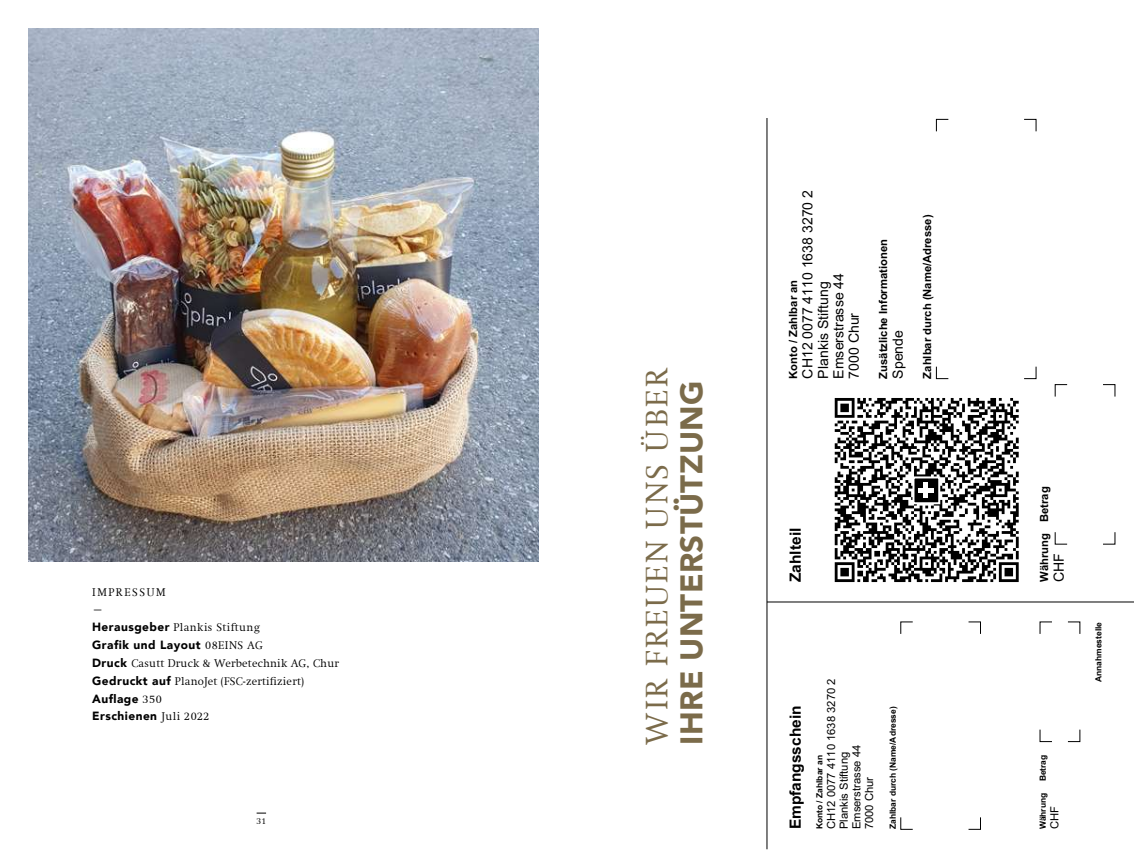
<style>
.page{position:relative;width:1134px;height:851px;background:#fff}
.page>*{position:absolute;margin:0;border:0;box-sizing:border-box;transform-origin:0 0}
.t1{font:900 31.25px "Avenir";letter-spacing:.01em;color:#7b6b4a}
.t2{font:300 31.25px "Swift Com";letter-spacing:.07em;color:#7b6b4a}
.t3{font:700 15.5px "Arial";color:#000}
.t4{font:14px/15.5px "Arial";color:#000}
.t5{font:900 11.88px/17.5px "Avenir";letter-spacing:.04em;color:#000}
.t6{font:700 11.25px "Arial";color:#000}
.t7{font:300 11.25px/18px "Swift Com";letter-spacing:.02em;color:#000}
.t8{font:11.25px/12.6px "Arial";color:#000}
.t9{font:300 11.25px/17.8px "Swift Com";letter-spacing:.04em;color:#000}
.t10{font:300 8.75px "Swift Com";color:#000}
.t11{font:700 8.38px "Arial";color:#000}
.s1{font-family:"Avenir";font-weight:900;font-size:11.88px}
.s2{font-family:"Swift Com";font-weight:300;font-size:11.25px}
</style>
<div class="page">
<svg style="left:900px;top:817px;width:13px;height:13px"></svg>
<svg style="left:900px;top:621px;width:13px;height:13px"></svg>
<svg style="left:968px;top:621px;width:13px;height:13px"></svg>
<svg style="left:968px;top:817px;width:13px;height:13px"></svg>
<svg style="left:1039px;top:729px;width:13px;height:13px"></svg>
<svg style="left:1039px;top:621px;width:13px;height:13px"></svg>
<svg style="left:1068px;top:621px;width:13px;height:13px"></svg>
<svg style="left:1067px;top:729px;width:14px;height:13px"></svg>
<svg style="left:1054px;top:532px;width:14px;height:13px"></svg>
<svg style="left:1054px;top:384px;width:14px;height:13px"></svg>
<svg style="left:1103px;top:384px;width:13px;height:13px"></svg>
<svg style="left:1103px;top:532px;width:13px;height:13px"></svg>
<svg style="left:935px;top:366px;width:14px;height:13px"></svg>
<svg style="left:935px;top:118px;width:14px;height:14px"></svg>
<svg style="left:1024px;top:118px;width:13px;height:14px"></svg>
<svg style="left:1024px;top:366px;width:13px;height:13px"></svg>
<svg style="left:835px;top:398px;width:184px;height:184px"></svg>
<hr style="left:767px;top:118px;width:1px;height:731px;background:#000">
<hr style="left:767px;top:601px;width:367px;height:1px;background:#000">
<img style="left:28px;top:28px;width:511px;height:533px">
<p class="t9" style="left:92px;top:583px;width:169px">IMPRESSUM<br>–<br><span class="s1">Herausgeber</span> Plankis Stiftung</p>
<p class="t5" style="left:92px;top:635px;width:172px">Grafik und Layout <span class="s2">08EINS AG</span></p>
<p class="t7" style="left:92px;top:654px;width:248px"><span class="s1">Druck</span> Casutt Druck &amp; Werbetechnik AG, Chur<br><span class="s1">Gedruckt auf</span> PlanoJet (FSC-zertifiziert)</p>
<p class="t5" style="left:92px;top:689px;width:119px">Auflage <span class="s2">350<br></span>Erschienen <span class="s2">Juli 2022</span></p>
<p class="t10" style="left:256px;top:816px;width:11px">31</p>
<h1 class="t2" style="left:639px;top:744px;width:378px;rotate:-90deg">WIR FREUEN UNS ÜBER</h1>
<h1 class="t1" style="left:665px;top:744px;width:365px;rotate:-90deg">IHRE UNTERSTÜTZUNG</h1>
<p class="t4" style="left:801px;top:378px;width:190px;rotate:-90deg">CH12 0077 4110 1638 3270 2<br>Plankis Stiftung<br>Emserstrasse 44<br>7000 Chur</p>
<p class="t6" style="left:789px;top:378px;width:100px;rotate:-90deg">Konto / Zahlbar an</p>
<p class="t6" style="left:879px;top:378px;width:141px;rotate:-90deg">Zusätzliche Informationen</p>
<p class="t4" style="left:891px;top:378px;width:50px;rotate:-90deg">Spende</p>
<p class="t6" style="left:923px;top:378px;width:165px;rotate:-90deg">Zahlbar durch (Name/Adresse)</p>
<p class="t6" style="left:1040px;top:522px;width:37px;rotate:-90deg">Betrag</p>
<h2 class="t3" style="left:790px;top:582px;width:56px;rotate:-90deg">Zahlteil</h2>
<p class="t6" style="left:1040px;top:582px;width:50px;rotate:-90deg">Währung</p>
<p class="t4" style="left:1052px;top:582px;width:30px;rotate:-90deg">CHF</p>
<h2 class="t3" style="left:790px;top:829px;width:125px;rotate:-90deg">Empfangsschein</h2>
<p class="t8" style="left:826px;top:829px;width:152px;rotate:-90deg">CH12 0077 4110 1638 3270 2<br>Plankis Stiftung<br>Emserstrasse 44<br>7000 Chur</p>
<p class="t11" style="left:816px;top:829px;width:76px;rotate:-90deg">Konto / Zahlbar an</p>
<p class="t11" style="left:890px;top:829px;width:124px;rotate:-90deg">Zahlbar durch (Name/Adresse)</p>
<p class="t11" style="left:1039px;top:781px;width:28px;rotate:-90deg">Betrag</p>
<p class="t11" style="left:1039px;top:829px;width:38px;rotate:-90deg">Währung</p>
<p class="t8" style="left:1049px;top:829px;width:25px;rotate:-90deg">CHF</p>
<p class="t11" style="left:1095px;top:681px;width:62px;rotate:-90deg">Annahmestelle</p>
</div>
